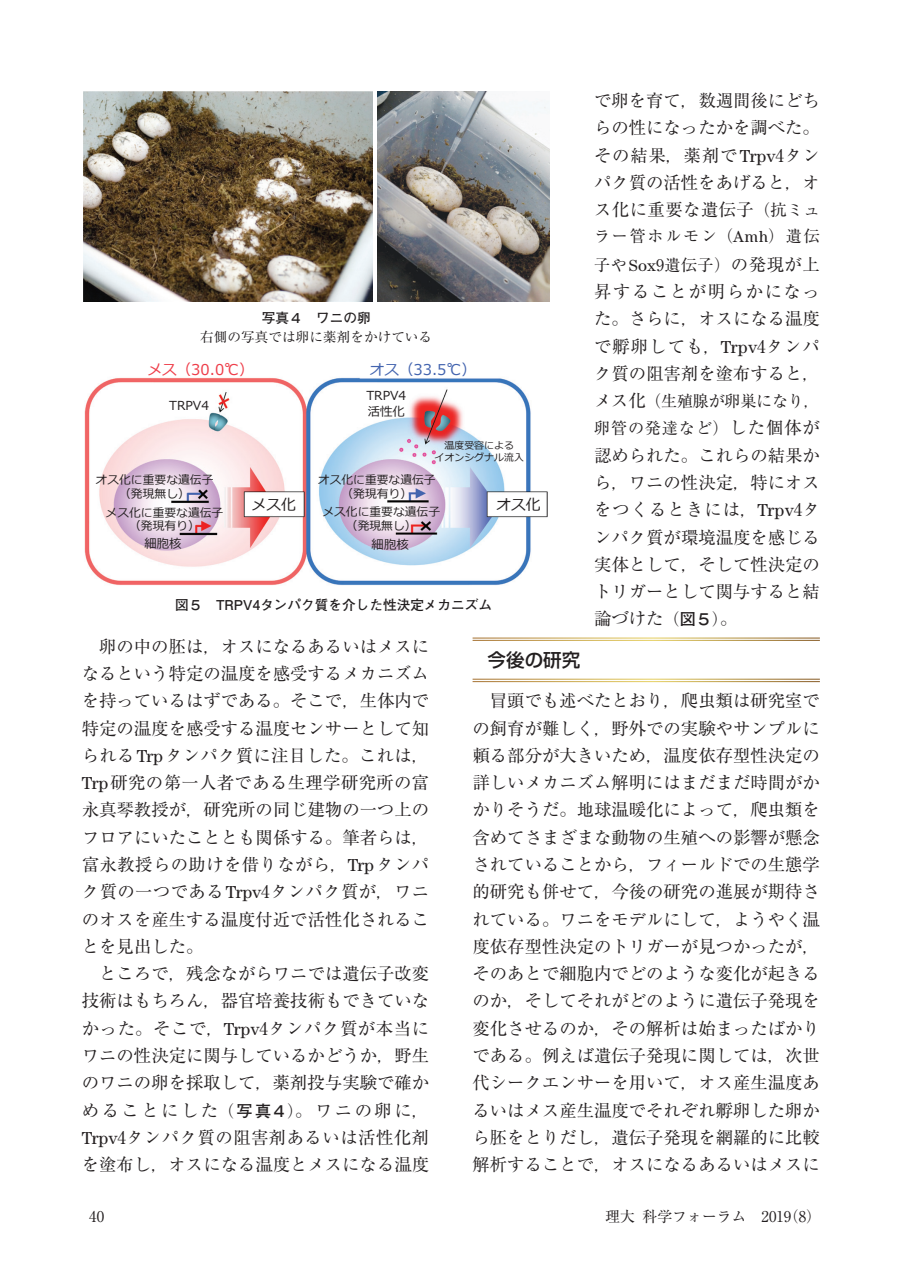
<style>
.page{position:relative;width:903px;height:1275px;background:#fff}
.page>*{position:absolute;margin:0;border:0;box-sizing:border-box;transform-origin:0 0}
.t1{font:500 18.55px "Shin Go Pr 6 N";color:#231f20}
.t2{font:17.32px/27.3px "Ryumin Pr 6 N";color:#231f20;text-align:justify}
.t3{font:16.1px/28.3px "Ryumin Pr 6 N";letter-spacing:.105em;color:#231f20}
.t4{font:16.1px/27.3px "Ryumin Pr 6 N";letter-spacing:-.015em;color:#231f20}
.t5{font:14.88px "Ryumin Pr 6 N";color:#231f20}
.t6{font:14.88px "Meiryo";color:#ee3d49}
.t7{font:14.88px "Meiryo";color:#4364af}
.t8{font:14.88px "Meiryo";color:#231f20}
.t9{font:700 13.65px "Futo Go B101 Pr 6 N";color:#231f20}
.t10{font:13.65px "Ryumin Pr 6 N";color:#231f20}
.t11{font:12.42px/16.1px "Meiryo";color:#231f20}
.t12{font:11.72px/13.7px "Meiryo";color:#231f20;text-align:center}
.t13{font:9.97px/12.4px "Meiryo";color:#231f20;text-align:center}
.s1{font-family:"Century Std"}
.s2{font-size:16.1px}
.s3{font-size:17.32px}
.s4{font-family:"Futo Go B101 Pr 6 N";font-weight:700;font-size:16.1px}
</style>
<div class="page">
<img style="left:85px;top:377px;width:463px;height:209px">
<img style="left:83px;top:92px;width:289px;height:209px">
<img style="left:377px;top:92px;width:172px;height:209px">
<p class="t9" style="left:262px;top:307px;width:111px">写真４　ワニの卵</p>
<p class="t10" style="left:200px;top:326px;width:233px">右側の写真では卵に薬剤をかけている</p>
<p class="t6" style="left:147px;top:359px;width:108px">メス（30.0℃）</p>
<p class="t7" style="left:370px;top:359px;width:108px">オス（33.5℃）</p>
<p class="t11" style="left:169px;top:398px;width:41px">TRPV4</p>
<p class="t11" style="left:366px;top:388px;width:41px">TRPV4活性化</p>
<p class="t13" style="left:435px;top:440px;width:91px">温度受容による<br>イオンシグナル流入</p>
<p class="t12" style="left:96px;top:474px;width:119px">オス化に重要な遺伝子（発現無し）</p>
<p class="t12" style="left:318px;top:474px;width:119px">オス化に重要な遺伝子（発現有り）</p>
<p class="t8" style="left:252px;top:494px;width:46px">メス化</p>
<p class="t8" style="left:496px;top:494px;width:46px">オス化</p>
<p class="t12" style="left:106px;top:506px;width:119px">メス化に重要な遺伝子（発現有り）</p>
<p class="t12" style="left:322px;top:506px;width:119px">メス化に重要な遺伝子（発現無し）</p>
<p class="t11" style="left:144px;top:536px;width:39px">細胞核</p>
<p class="t11" style="left:372px;top:537px;width:39px">細胞核</p>
<p class="t9" style="left:175px;top:594px;width:319px">図５　TRPV4タンパク質を介した性決定メカニズム</p>
<p class="t2" style="left:594px;top:86px;width:227px">で卵を育て，数週間後にどちらの性になったかを調べた。その結果，薬剤で<span class="s1">Trpv</span>4タンパク質の活性をあげると，オス化に重要な遺伝子<span class="s2">（抗ミュ</span></p>
<p class="t3" style="left:594px;top:221px;width:227px">ラー管ホルモン（<span class="s1">Amh</span>）遺伝子や<span class="s1">Sox</span>9遺伝子）<span class="s3">の発現が上</span></p>
<p class="t2" style="left:594px;top:277px;width:227px">昇することが明らかになった。さらに，オスになる温度で孵卵しても，<span class="s1">Trpv</span>4タンパク質の阻害剤を塗布すると，</p>
<p class="t4" style="left:594px;top:387px;width:227px"><span class="s3">メス化</span>（生殖腺が卵巣になり，卵管の発達など）<span class="s3">した個体が</span></p>
<p class="t2" style="left:594px;top:441px;width:227px">認められた。これらの結果から，ワニの性決定，特にオスをつくるときには，<span class="s1">Trpv</span>4タンパク質が環境温度を感じる実体として，そして性決定のトリガーとして関与すると結論づけた<span class="s2">（</span><span class="s4">図５</span><span class="s2">）</span>。</p>
<p class="t2" style="left:82px;top:632px;width:349px;text-indent:17px">卵の中の胚は，オスになるあるいはメスになるという特定の温度を感受するメカニズムを持っているはずである。そこで，生体内で特定の温度を感受する温度センサーとして知られる<span class="s1">Trp</span>タンパク質に注目した。これは，<span class="s1">Trp</span>研究の第一人者である生理学研究所の富永真琴教授が，研究所の同じ建物の一つ上のフロアにいたこととも関係する。筆者らは，富永教授らの助けを借りながら，<span class="s1">Trp</span>タンパク質の一つである<span class="s1">Trpv</span>4タンパク質が，ワニのオスを産生する温度付近で活性化されることを見出した。</p>
<p class="t2" style="left:82px;top:959px;width:349px;text-indent:17px">ところで，残念ながらワニでは遺伝子改変技術はもちろん，器官培養技術もできていなかった。そこで，<span class="s1">Trpv</span>4タンパク質が本当にワニの性決定に関与しているかどうか，野生のワニの卵を採取して，薬剤投与実験で確かめることにした<span class="s2">（</span><span class="s4">写真４</span><span class="s2">）</span>。ワニの卵に，<span class="s1">Trpv</span>4タンパク質の阻害剤あるいは活性化剤を塗布し，オスになる温度とメスになる温度</p>
<p class="t1" style="left:487px;top:645px;width:95px">今後の研究</p>
<p class="t2" style="left:472px;top:686px;width:349px;text-indent:17px">冒頭でも述べたとおり，爬虫類は研究室での飼育が難しく，野外での実験やサンプルに頼る部分が大きいため，温度依存型性決定の詳しいメカニズム解明にはまだまだ時間がかかりそうだ。地球温暖化によって，爬虫類を含めてさまざまな動物の生殖への影響が懸念されていることから，フィールドでの生態学的研究も併せて，今後の研究の進展が期待されている。ワニをモデルにして，ようやく温度依存型性決定のトリガーが見つかったが，そのあとで細胞内でどのような変化が起きるのか，そしてそれがどのように遺伝子発現を変化させるのか，その解析は始まったばかりである。例えば遺伝子発現に関しては，次世代シークエンサーを用いて，オス産生温度あるいはメス産生温度でそれぞれ孵卵した卵から胚をとりだし，遺伝子発現を網羅的に比較解析することで，オスになるあるいはメスに</p>
<p class="t5" style="left:89px;top:1204px;width:16px">40</p>
<p class="t5" style="left:605px;top:1204px;width:217px">理大科学フォーラム　2019（8）</p>
</div>
